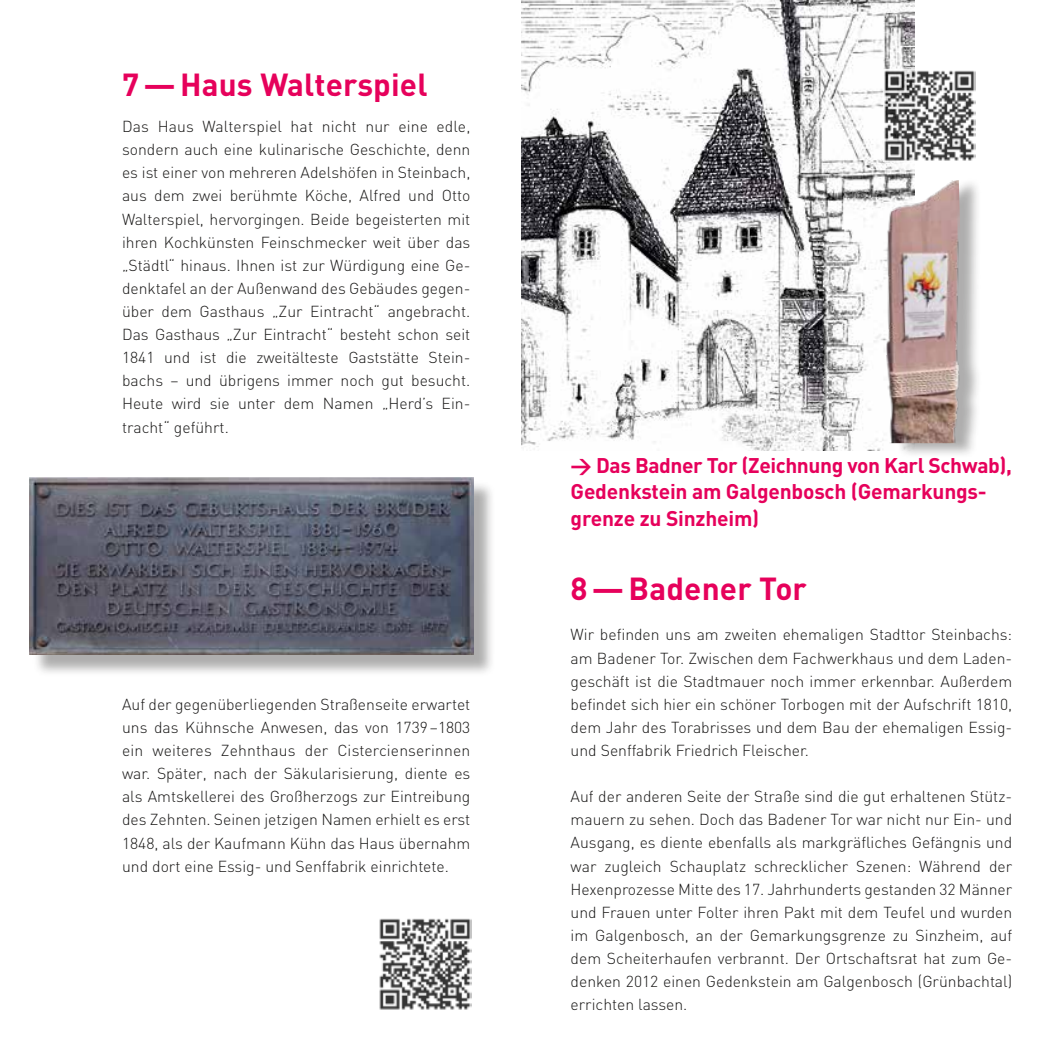
<style>
.page{position:relative;width:1042px;height:1042px;background:#fff}
.page>*{position:absolute;margin:0;border:0;box-sizing:border-box;transform-origin:0 0}
.t1{font:700 31.5px "DIN";letter-spacing:.005em;color:#e6015b}
.t2{font:700 21px/26.2px "DIN";letter-spacing:-.01em;color:#e6015b}
.t3{font:300 15.75px/23.1px "DIN";color:#181716;text-align:justify}
</style>
<div class="page">
<img style="left:521px;top:0;width:394px;height:451px">
<div style="left:891px;top:177px;width:91px;height:282px;background:#181716;opacity:.35"></div>
<img style="left:880px;top:180px;width:86px;height:263px">
<div style="left:32px;top:480px;width:463px;height:197px;background:#181716;opacity:.35"></div>
<img style="left:30px;top:477px;width:444px;height:178px">
<img style="left:379px;top:918px;width:92px;height:92px">
<img style="left:883px;top:69px;width:92px;height:93px">
<h1 class="t1" style="left:122px;top:64px;width:307px">7—Haus Walterspiel</h1>
<p class="t3" style="left:122px;top:115px;width:350px">Das Haus Walterspiel hat nicht nur eine edle, sondern auch eine kulinarische Geschichte, denn es ist einer von mehreren Adelshöfen in Steinbach, aus dem zwei berühmte Köche, Alfred und Otto Walterspiel, hervorgingen. Beide begeisterten mit ihren Kochkünsten Feinschmecker weit über das „Städtl“ hinaus. Ihnen ist zur Würdigung eine Ge&shy;denktafel an der Außenwand des Gebäudes gegen&shy;über dem Gasthaus „Zur Eintracht“ angebracht.<br>Das Gasthaus „Zur Eintracht“ besteht schon seit 1841 und ist die zweitälteste Gaststätte Stein&shy;bachs – und übrigens immer noch gut besucht.<br>Heute wird sie unter dem Namen „Herd’s Ein&shy;tracht“ geführt.</p>
<p class="t3" style="left:122px;top:692px;width:350px">Auf der gegenüberliegenden Straßenseite erwartet uns das Kühnsche Anwesen, das von 1739–1803 ein weiteres Zehnthaus der Cistercienserinnen war. Später, nach der Säkularisierung, diente es als Amtskellerei des Großherzogs zur Eintreibung des Zehnten. Seinen jetzigen Namen erhielt es erst 1848, als der Kaufmann Kühn das Haus übernahm und dort eine Essig- und Senffabrik einrichtete.</p>
<h2 class="t2" style="left:570px;top:451px;width:443px">&gt; Das Badner Tor (Zeichnung von Karl Schwab),<br>Gedenkstein am Galgenbosch (Gemarkungs&shy;grenze zu Sinzheim)</h2>
<h1 class="t1" style="left:570px;top:568px;width:238px">8—Badener Tor</h1>
<p class="t3" style="left:570px;top:623px;width:443px">Wir befinden uns am zweiten ehemaligen Stadttor Steinbachs: am Badener Tor. Zwischen dem Fachwerkhaus und dem Laden&shy;geschäft ist die Stadtmauer noch immer erkennbar. Außerdem befindet sich hier ein schöner Torbogen mit der Aufschrift 1810, dem Jahr des Torabrisses und dem Bau der ehemaligen Essig&shy;und Senffabrik Friedrich Fleischer.</p>
<p class="t3" style="left:570px;top:785px;width:443px">Auf der anderen Seite der Straße sind die gut erhaltenen Stütz&shy;mauern zu sehen. Doch das Badener Tor war nicht nur Ein- und Ausgang, es diente ebenfalls als markgräfliches Gefängnis und war zugleich Schauplatz schrecklicher Szenen: Während der Hexenprozesse Mitte des 17. Jahrhunderts gestanden 32 Männer und Frauen unter Folter ihren Pakt mit dem Teufel und wurden im Galgenbosch, an der Gemarkungsgrenze zu Sinzheim, auf dem Scheiterhaufen verbrannt. Der Ortschaftsrat hat zum Ge&shy;denken 2012 einen Gedenkstein am Galgenbosch (Grünbachtal) errichten lassen.</p>
</div>
